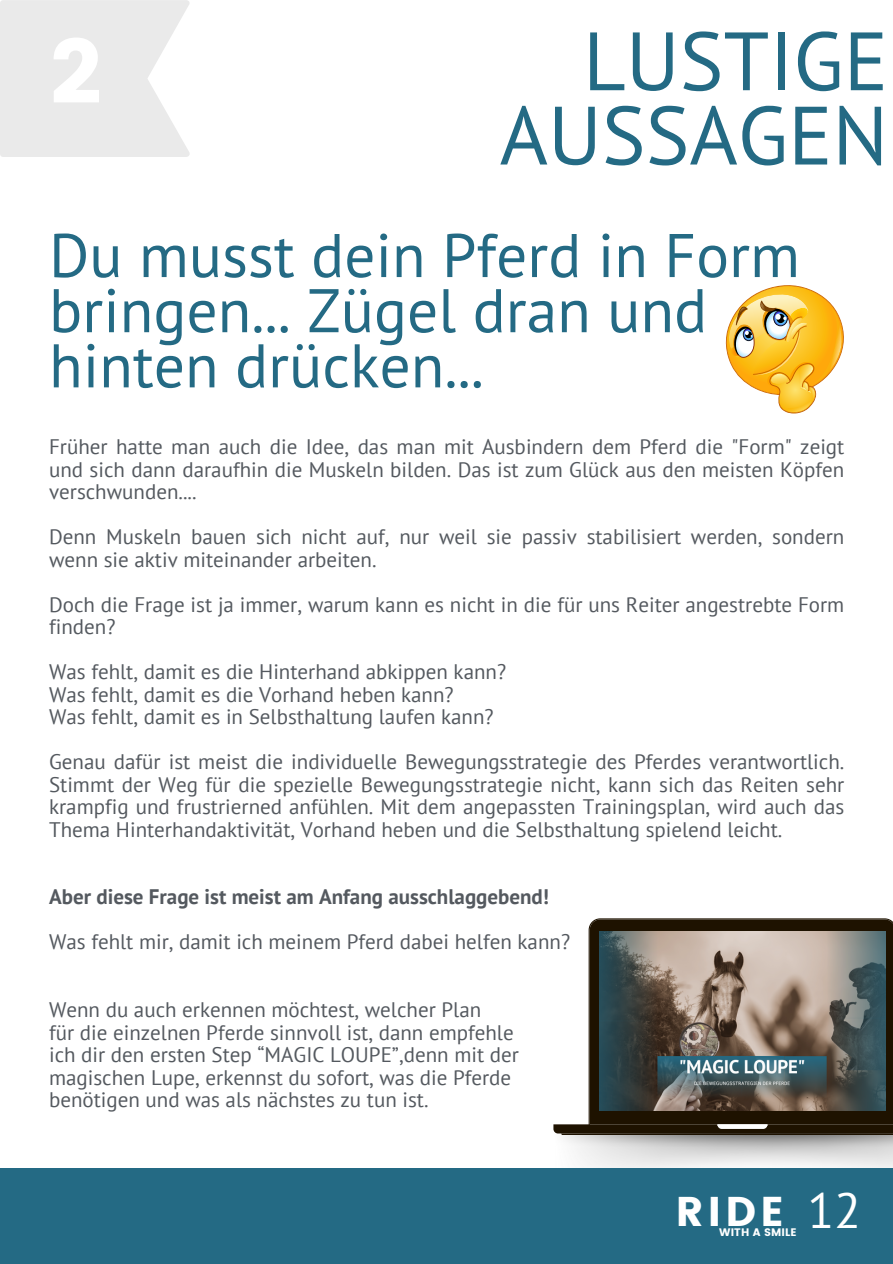
<style>
.page{position:relative;width:893px;height:1264px;background:#fff}
.page>*{position:absolute;margin:0;border:0;box-sizing:border-box;transform-origin:0 0}
.t1{font:90.15px "Poppins";color:#fff}
.t2{font:82.5px/74.2px "PT Sans";color:#246a84;text-align:right}
.t3{font:61.5px/55.2px "PT Sans";color:#246a84}
.t4{font:49.2px "PT Sans";color:#fff}
.t5{font:41.4px "Poppins";color:#fff}
.t6{font:21px/22.5px "PT Sans";color:#54595f;text-align:justify}
.t7{font:700 21px "PT Sans";color:#54595f}
.t8{font:10.95px "Poppins";letter-spacing:.01em;color:#fff}
</style>
<div class="page">
<svg style="left:0;top:0;width:190px;height:157px;background:#ececec"></svg>
<svg style="left:725px;top:285px;width:118px;height:128px"></svg>
<div style="left:0;top:1168px;width:892px;height:95px;background:#246a84"></div>
<svg style="left:553px;top:918px;width:339px;height:215px;fill:#1e1200"></svg>
<svg style="left:561px;top:1124px;width:331px;height:11px;background:#332818"></svg>
<img style="left:599px;top:931px;width:286px;height:179px">
<p class="t1" style="left:50px;top:19px;width:53px">2</p>
<p class="t2" style="left:499px;top:22px;width:390px">LUSTIGE<br>AUSSAGEN</p>
<p class="t3" style="left:49px;top:227px;width:752px">Du musst dein Pferd in Form bringen... Zügel dran und hinten drücken...</p>
<p class="t6" style="left:49px;top:435px;width:796px">Früher hatte man auch die Idee, das man mit Ausbindern dem Pferd die "Form" zeigt und sich dann daraufhin die Muskeln bilden. Das ist zum Glück aus den meisten Köpfen verschwunden....</p>
<p class="t6" style="left:49px;top:525px;width:796px">Denn Muskeln bauen sich nicht auf, nur weil sie passiv stabilisiert werden, sondern wenn sie aktiv miteinander arbeiten.</p>
<p class="t6" style="left:49px;top:592px;width:796px">Doch die Frage ist ja immer, warum kann es nicht in die für uns Reiter angestrebte Form finden?</p>
<p class="t6" style="left:49px;top:660px;width:458px">Was fehlt, damit es die Hinterhand abkippen kann?</p>
<p class="t6" style="left:49px;top:682px;width:406px">Was fehlt, damit es die Vorhand heben kann?</p>
<p class="t6" style="left:49px;top:705px;width:446px">Was fehlt, damit es in Selbsthaltung laufen kann?</p>
<p class="t6" style="left:49px;top:750px;width:796px">Genau dafür ist meist die individuelle Bewegungsstrategie des Pferdes verantwortlich.<br>Stimmt der Weg für die spezielle Bewegungsstrategie nicht, kann sich das Reiten sehr krampfig und frustrierned anfühlen. Mit dem angepassten Trainingsplan, wird auch das Thema Hinterhandaktivität, Vorhand heben und die Selbsthaltung spielend leicht.</p>
<p class="t7" style="left:49px;top:883px;width:501px">Aber diese Frage ist meist am Anfang ausschlaggebend!</p>
<p class="t6" style="left:49px;top:930px;width:522px">Was fehlt mir, damit ich meinem Pferd dabei helfen kann?</p>
<p class="t6" style="left:49px;top:997px;width:433px">Wenn du auch erkennen möchtest, welcher Plan</p>
<p class="t6" style="left:49px;top:1020px;width:466px">für die einzelnen Pferde sinnvoll ist, dann empfehle</p>
<p class="t6" style="left:49px;top:1042px;width:471px">ich dir den ersten Step “MAGIC LOUPE”,denn mit der</p>
<p class="t6" style="left:49px;top:1065px;width:463px">magischen Lupe, erkennst du sofort, was die Pferde</p>
<p class="t6" style="left:49px;top:1087px;width:381px">benötigen und was als nächstes zu tun ist.</p>
<p class="t5" style="left:675px;top:1187px;width:110px">RIDE</p>
<p class="t8" style="left:719px;top:1225px;width:79px">WITH A SMILE</p>
<p class="t4" style="left:807px;top:1178px;width:55px">12</p>
</div>
